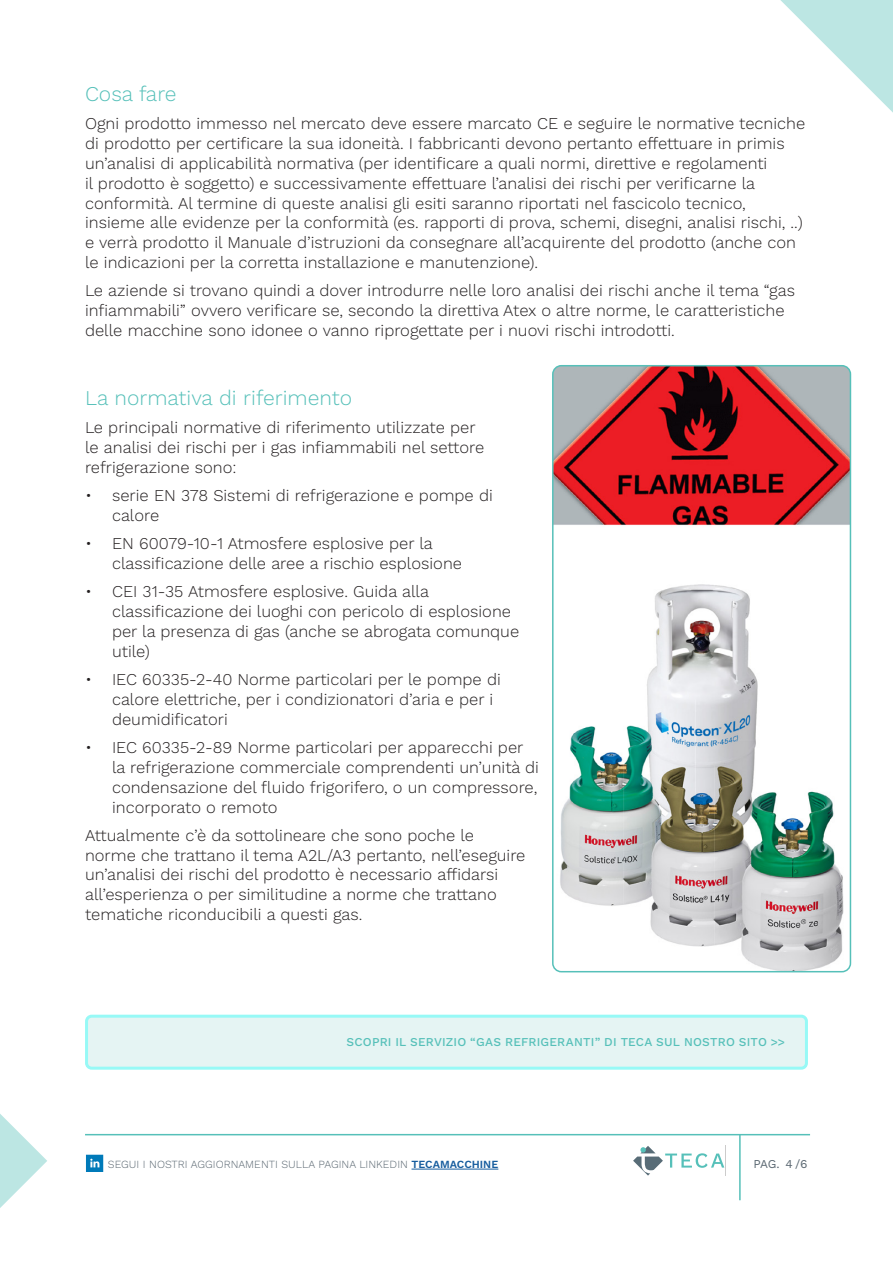
<style>
.page{position:relative;width:893px;height:1263px;background:#fff}
.page>*{position:absolute;margin:0;border:0;box-sizing:border-box;transform-origin:0 0}
.t1{font:300 21px "Work Sans";color:#56c0b9}
.t2{font:300 16.5px/19.8px "Work Sans";color:#231f20}
.t3{font:500 12px "Work Sans";letter-spacing:.015em;color:#56c0b9}
.t4{font:12px "Work Sans";color:#5a6771}
.t5{font:300 10.95px "Work Sans";color:#5a6771}
.s1{font-weight:600;color:#175d9e}
</style>
<div class="page">
<hr style="left:411px;top:1169px;width:87px;height:1px;background:#175d9e">
<svg style="left:86px;top:1155px;width:17px;height:17px"></svg>
<hr style="left:85px;top:1134px;width:725px;height:1px;background:#56c0b9">
<hr style="left:739px;top:1135px;width:2px;height:65px;background:#56c0b9">
<svg style="left:0;top:1114px;width:47px;height:94px"></svg>
<svg style="left:780px;top:0;width:113px;height:113px"></svg>
<svg style="left:633px;top:1146px;width:92px;height:30px"></svg>
<div style="left:87px;top:1016px;width:719px;height:52px;background:#e5f4f3;border-radius:5px"></div>
<div style="left:85px;top:1015px;width:723px;height:55px;border:3px solid #97f9f6;border-radius:5px"></div>
<img style="left:553px;top:366px;width:297px;height:606px">
<div style="left:552px;top:365px;width:299px;height:607px;border:2px solid #56c0b9;border-radius:9px"></div>
<p class="t1" style="left:85px;top:81px;width:93px">Cosa fare</p>
<p class="t2" style="left:85px;top:114px;width:722px">Ogni prodotto immesso nel mercato deve essere marcato CE e seguire le normative tecniche di prodotto per certificare la sua idoneità. I fabbricanti devono pertanto effettuare in primis un’analisi di applicabilità normativa (per identificare a quali normi, direttive e regolamenti<br>il prodotto è soggetto) e successivamente effettuare l’analisi dei rischi per verificarne la conformità. Al termine di queste analisi gli esiti saranno riportati nel fascicolo tecnico, insieme alle evidenze per la conformità (es. rapporti di prova, schemi, disegni, analisi rischi, ..) e verrà prodotto il Manuale d’istruzioni da consegnare all’acquirente del prodotto (anche con le indicazioni per la corretta installazione e manutenzione).</p>
<p class="t2" style="left:85px;top:281px;width:711px">Le aziende si trovano quindi a dover introdurre nelle loro analisi dei rischi anche il tema “gas infiammabili” ovvero verificare se, secondo la direttiva Atex o altre norme, le caratteristiche delle macchine sono idonee o vanno riprogettate per i nuovi rischi introdotti.</p>
<p class="t1" style="left:85px;top:385px;width:269px">La normativa di riferimento</p>
<p class="t2" style="left:85px;top:418px;width:401px">Le principali normative di riferimento utilizzate per le analisi dei rischi per i gas infiammabili nel settore refrigerazione sono:</p>
<p class="t2" style="left:112px;top:486px;width:382px;text-indent:-27px">• serie EN 378 Sistemi di refrigerazione e pompe di calore</p>
<p class="t2" style="left:112px;top:534px;width:352px;text-indent:-27px">• EN 60079-10-1 Atmosfere esplosive per la classificazione delle aree a rischio esplosione</p>
<p class="t2" style="left:112px;top:583px;width:409px;text-indent:-27px">• CEI 31-35 Atmosfere esplosive. Guida alla classificazione dei luoghi con pericolo di esplosione per la presenza di gas (anche se abrogata comunque utile)</p>
<p class="t2" style="left:112px;top:670px;width:390px;text-indent:-27px">• IEC 60335-2-40 Norme particolari per le pompe di calore elettriche, per i condizionatori d’aria e per i deumidificatori</p>
<p class="t2" style="left:112px;top:738px;width:429px;text-indent:-27px">• IEC 60335-2-89 Norme particolari per apparecchi per la refrigerazione commerciale comprendenti un’unità di condensazione del fluido frigorifero, o un compressore, incorporato o remoto</p>
<p class="t2" style="left:85px;top:826px;width:442px">Attualmente c’è da sottolineare che sono poche le norme che trattano il tema A2L/A3 pertanto, nell’eseguire un’analisi dei rischi del prodotto è necessario affidarsi all’esperienza o per similitudine a norme che trattano tematiche riconducibili a questi gas.</p>
<p class="t3" style="left:346px;top:1035px;width:440px">SCOPRI IL SERVIZIO “GAS REFRIGERANTI” DI TECA SUL NOSTRO SITO &gt;&gt;</p>
<p class="t5" style="left:108px;top:1158px;width:392px">SEGUI I NOSTRI AGGIORNAMENTI SULLA PAGINA LINKEDIN <span class="s1">TECAMACCHINE</span></p>
<p class="t4" style="left:753px;top:1156px;width:56px">PAG. 4 /6</p>
</div>
